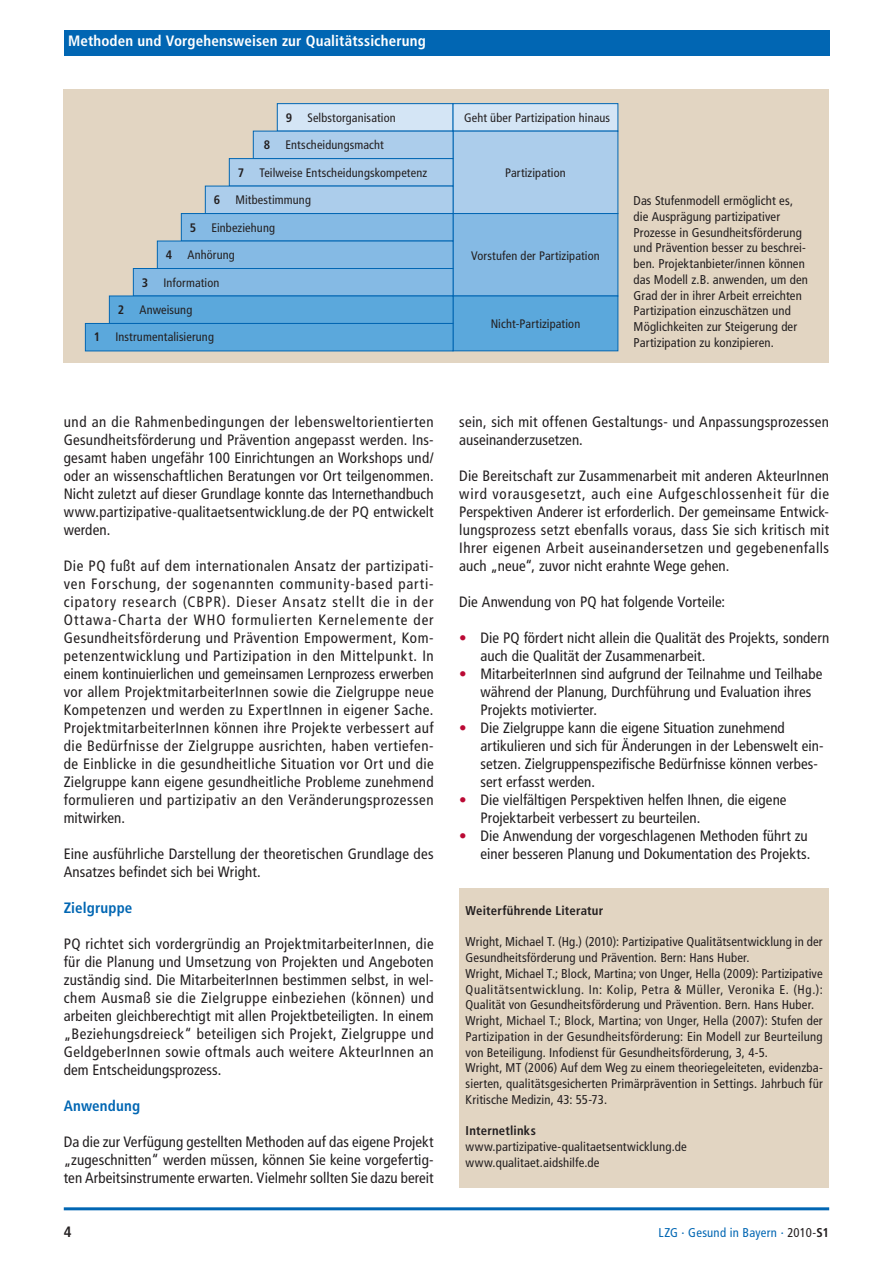
<style>
.page{position:relative;width:893px;height:1263px;background:#fff}
.page>*{position:absolute;margin:0;border:0;box-sizing:border-box;transform-origin:0 0}
.t1{font:condensed 15px/18px "Frutiger LT";letter-spacing:.005em;color:#231f20}
.t2{font:700 condensed 15px "Frutiger LT";letter-spacing:.01em;color:#fff}
.t3{font:700 condensed 15px "Frutiger LT";letter-spacing:.01em;color:#0166b3}
.t4{font:700 condensed 15px "Frutiger LT";color:#231f20}
.t5{font:condensed 12.75px/15.8px "Frutiger LT";letter-spacing:.01em;color:#231f20}
.t6{font:700 condensed 12.75px "Frutiger LT";letter-spacing:.015em;color:#231f20}
.t7{font:condensed 12.75px "Frutiger LT";letter-spacing:.02em;color:#0166b3}
.t8{font:condensed 12.3px "Frutiger LT";letter-spacing:.01em;color:#231f20}
.s1{font-weight:700}
.s2{color:#ba0934}
.s3{color:#231f20}
.s4{font-weight:700;color:#231f20}
</style>
<div class="page">
<hr style="left:64px;top:1207px;width:765px;height:3px;background:#0166b3">
<div style="left:64px;top:30px;width:765px;height:25px;background:#0166b3"></div>
<div style="left:459px;top:889px;width:370px;height:299px;background:#e2d5c2"></div>
<div style="left:64px;top:89px;width:765px;height:274px;background:#e2d5c2"></div>
<div style="left:277px;top:103px;width:176px;height:29px;background:#d4e5f5;border:1px solid #0166b3"></div>
<div style="left:453px;top:103px;width:165px;height:29px;background:#d4e5f5;border:1px solid #0166b3"></div>
<div style="left:453px;top:131px;width:165px;height:83px;background:#accdeb"></div>
<div style="left:453px;top:213px;width:165px;height:83px;background:#85bae4;border:1px solid #0166b3"></div>
<div style="left:453px;top:296px;width:165px;height:55px;background:#5ba8dc;border:1px solid #0166b3"></div>
<div style="left:253px;top:131px;width:200px;height:28px;background:#accdeb"></div>
<div style="left:229px;top:158px;width:224px;height:28px;background:#accdeb;border:1px solid #0166b3"></div>
<div style="left:205px;top:186px;width:248px;height:28px;background:#accdeb"></div>
<div style="left:181px;top:213px;width:272px;height:28px;background:#85bae4;border:1px solid #0166b3"></div>
<div style="left:157px;top:241px;width:296px;height:28px;background:#85bae4"></div>
<div style="left:133px;top:268px;width:320px;height:28px;background:#85bae4;border:1px solid #0166b3"></div>
<div style="left:109px;top:296px;width:344px;height:28px;background:#5ba8dc;border:1px solid #0166b3"></div>
<div style="left:85px;top:323px;width:368px;height:28px;background:#5ba8dc;border:1px solid #0166b3"></div>
<p class="t2" style="left:68px;top:32px;width:359px">Methoden und Vorgehensweisen zur Qualitätssicherung</p>
<p class="t8" style="left:464px;top:110px;width:148px">Geht über Partizipation hinaus</p>
<p class="t8" style="left:286px;top:110px;width:112px"><span class="s1">9</span> Selbstorganisation</p>
<p class="t8" style="left:264px;top:138px;width:121px"><span class="s1">8</span> Entscheidungsmacht</p>
<p class="t8" style="left:238px;top:165px;width:191px"><span class="s1">7</span> Teilweise Entscheidungskompetenz</p>
<p class="t8" style="left:505px;top:165px;width:62px">Partizipation</p>
<p class="t8" style="left:214px;top:193px;width:99px"><span class="s1">6</span> Mitbestimmung</p>
<p class="t8" style="left:190px;top:220px;width:87px"><span class="s1">5</span> Einbeziehung</p>
<p class="t8" style="left:166px;top:248px;width:71px"><span class="s1">4</span> Anhörung</p>
<p class="t8" style="left:142px;top:275px;width:79px"><span class="s1">3</span> Information</p>
<p class="t8" style="left:118px;top:303px;width:76px"><span class="s1">2</span> Anweisung</p>
<p class="t8" style="left:94px;top:330px;width:122px"><span class="s1">1</span> Instrumentalisierung</p>
<p class="t8" style="left:471px;top:249px;width:130px">Vorstufen der Partizipation</p>
<p class="t8" style="left:491px;top:317px;width:91px">Nicht-Partizipation</p>
<p class="t5" style="left:634px;top:193px;width:176px">Das Stufenmodell ermöglicht es, die Ausprägung partizipativer Prozesse in Gesundheitsförderung und Prävention besser zu beschrei&shy;ben. Projektanbieter/innen können das Modell z.B. anwenden, um den Grad der in ihrer Arbeit erreichten Partizipation einzuschätzen und Möglichkeiten zur Steigerung der Partizipation zu konzipieren.</p>
<p class="t1" style="left:64px;top:413px;width:372px;text-align:justify">und an die Rahmenbedingungen der lebensweltorientierten Gesundheitsförderung und Prävention angepasst werden. Ins&shy;gesamt haben ungefähr 100 Einrichtungen an Workshops und/ oder an wissenschaftlichen Beratungen vor Ort teilgenommen.<br>Nicht zuletzt auf dieser Grundlage konnte das Internethandbuch www.partizipative-qualitaetsentwicklung.de der PQ entwickelt werden.</p>
<p class="t1" style="left:64px;top:557px;width:372px;text-align:justify">Die PQ fußt auf dem internationalen Ansatz der partizipati&shy;ven Forschung, der sogenannten community-based parti&shy;cipatory research (CBPR). Dieser Ansatz stellt die in der Ottawa-Charta der WHO formulierten Kernelemente der Gesundheitsförderung und Prävention Empowerment, Kom&shy;petenzentwicklung und Partizipation in den Mittelpunkt. In einem kontinuierlichen und gemeinsamen Lernprozess erwerben vor allem ProjektmitarbeiterInnen sowie die Zielgruppe neue Kompetenzen und werden zu ExpertInnen in eigener Sache.<br>ProjektmitarbeiterInnen können ihre Projekte verbessert auf die Bedürfnisse der Zielgruppe ausrichten, haben vertiefen&shy;de Einblicke in die gesundheitliche Situation vor Ort und die Zielgruppe kann eigene gesundheitliche Probleme zunehmend formulieren und partizipativ an den Veränderungsprozessen mitwirken.</p>
<p class="t1" style="left:64px;top:845px;width:371px">Eine ausführliche Darstellung der theoretischen Grundlage des<br>Ansatzes befindet sich bei Wright.</p>
<p class="t3" style="left:64px;top:899px;width:70px">Zielgruppe</p>
<p class="t1" style="left:64px;top:935px;width:371px;text-align:justify">PQ richtet sich vordergründig an ProjektmitarbeiterInnen, die für die Planung und Umsetzung von Projekten und Angeboten zuständig sind. Die MitarbeiterInnen bestimmen selbst, in wel&shy;chem Ausmaß sie die Zielgruppe einbeziehen (können) und arbeiten gleichberechtigt mit allen Projektbeteiligten. In einem „Beziehungsdreieck“ beteiligen sich Projekt, Zielgruppe und GeldgeberInnen sowie oftmals auch weitere AkteurInnen an dem Entscheidungsprozess.</p>
<p class="t3" style="left:64px;top:1097px;width:78px">Anwendung</p>
<p class="t1" style="left:64px;top:1133px;width:371px;text-align:justify">Da die zur Verfügung gestellten Methoden auf das eigene Projekt „zugeschnitten“ werden müssen, können Sie keine vorgefertig&shy;ten Arbeitsinstrumente erwarten. Vielmehr sollten Sie dazu bereit</p>
<p class="t1" style="left:459px;top:413px;width:371px">sein, sich mit offenen Gestaltungs- und Anpassungsprozessen auseinanderzusetzen.</p>
<p class="t1" style="left:459px;top:467px;width:371px;text-align:justify">Die Bereitschaft zur Zusammenarbeit mit anderen AkteurInnen wird vorausgesetzt, auch eine Aufgeschlossenheit für die Perspektiven Anderer ist erforderlich. Der gemeinsame Entwick&shy;lungsprozess setzt ebenfalls voraus, dass Sie sich kritisch mit Ihrer eigenen Arbeit auseinandersetzen und gegebenenfalls auch „neue“, zuvor nicht erahnte Wege gehen.</p>
<p class="t1" style="left:459px;top:593px;width:267px">Die Anwendung von PQ hat folgende Vorteile:</p>
<p class="t1" style="left:480px;top:629px;width:350px;text-indent:-21px"><span class="s2">•</span> Die PQ fördert nicht allein die Qualität des Projekts, sondern auch die Qualität der Zusammenarbeit.</p>
<p class="t1" style="left:480px;top:665px;width:343px;text-indent:-21px"><span class="s2">•</span> MitarbeiterInnen sind aufgrund der Teilnahme und Teilhabe während der Planung, Durchführung und Evaluation ihres<br>Projekts motivierter.</p>
<p class="t1" style="left:480px;top:719px;width:345px;text-indent:-21px"><span class="s2">•</span> Die Zielgruppe kann die eigene Situation zunehmend artikulieren und sich für Änderungen in der Lebenswelt ein&shy;setzen. Zielgruppenspezifische Bedürfnisse können verbes&shy;sert erfasst werden.</p>
<p class="t1" style="left:480px;top:791px;width:308px;text-indent:-21px"><span class="s2">•</span> Die vielfältigen Perspektiven helfen Ihnen, die eigene<br>Projektarbeit verbessert zu beurteilen.</p>
<p class="t1" style="left:459px;top:827px;width:353px;text-align:right"><span class="s2">•</span> Die Anwendung der vorgeschlagenen Methoden führt zu einer besseren Planung und Dokumentation des Projekts.</p>
<p class="t6" style="left:466px;top:903px;width:139px">Weiterführende Literatur</p>
<p class="t5" style="left:466px;top:934px;width:359px">Wright, Michael T. (Hg.) (2010): Partizipative Qualitätsentwicklung in der Gesundheitsförderung und Prävention. Bern: Hans Huber.<br>Wright, Michael T.; Block, Martina; von Unger, Hella (2009): Partizipative Qualitätsentwicklung. In: Kolip, Petra &amp; Müller, Veronika E. (Hg.):<br>Qualität von Gesundheitsförderung und Prävention. Bern. Hans Huber.<br>Wright, Michael T.; Block, Martina; von Unger, Hella (2007): Stufen der Partizipation in der Gesundheitsförderung: Ein Modell zur Beurteilung von Beteiligung. Infodienst für Gesundheitsförderung, 3, 4-5.<br>Wright, MT (2006) Auf dem Weg zu einem theoriegeleiteten, evidenzba&shy;sierten, qualitätsgesicherten Primärprävention in Settings. Jahrbuch für Kritische Medizin, 43: 55-73.</p>
<p class="t6" style="left:466px;top:1123px;width:72px">Internetlinks</p>
<p class="t5" style="left:466px;top:1139px;width:223px">www.partizipative-qualitaetsentwicklung.de www.qualitaet.aidshilfe.de</p>
<p class="t4" style="left:64px;top:1223px;width:9px">4</p>
<p class="t7" style="left:659px;top:1225px;width:172px">LZG · Gesund in Bayern · <span class="s3">2010-</span><span class="s4">S1</span></p>
</div>
